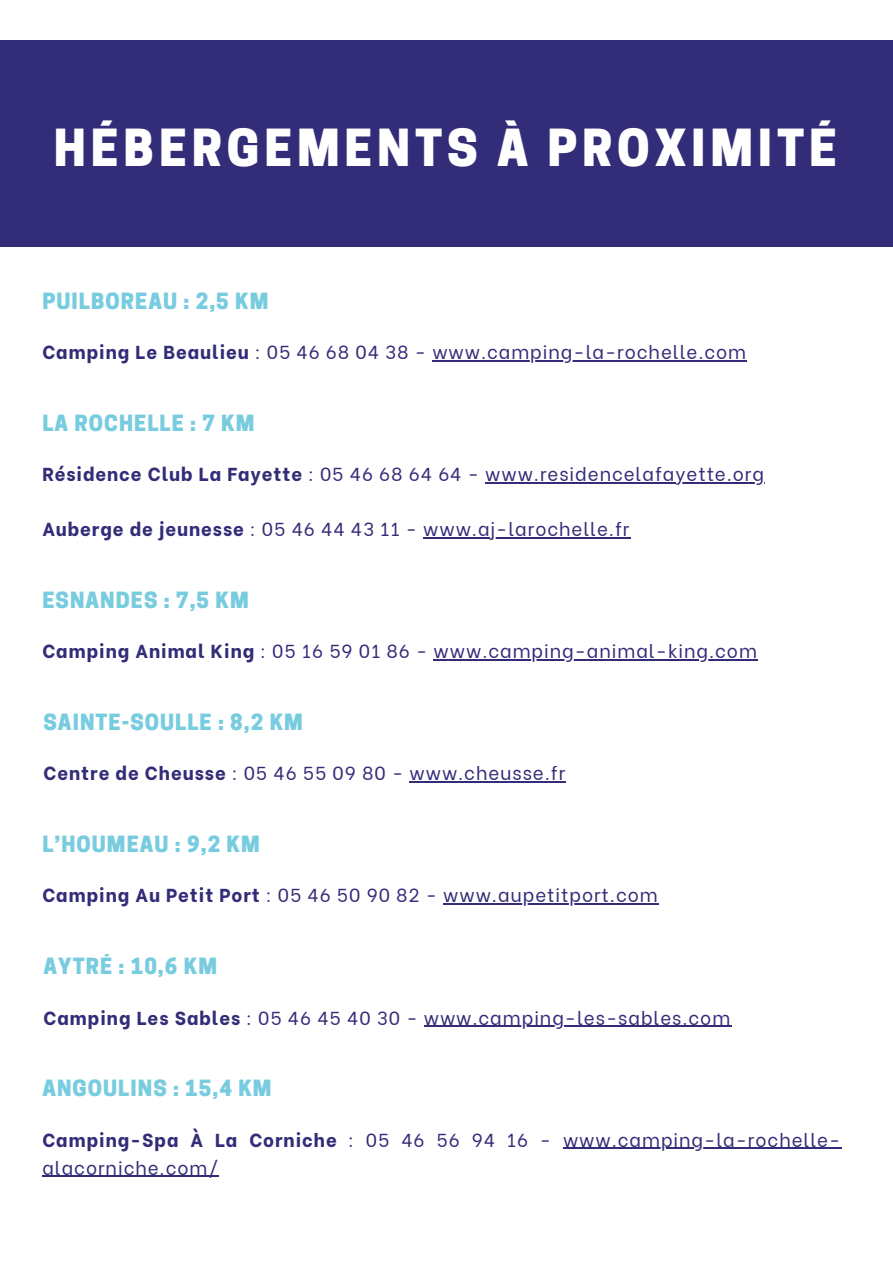
<style>
.page{position:relative;width:893px;height:1264px;background:#fff}
.page>*{position:absolute;margin:0;border:0;box-sizing:border-box;transform-origin:0 0}
.t1{font:800 48px "Cooper Hewitt";letter-spacing:.1em;color:#fff}
.t2{font:800 21px "Cooper Hewitt";letter-spacing:.05em;color:#78ccdf}
.t3{font:18.75px/28px "Be Vietnam";letter-spacing:.05em;color:#332c78}
.s1{font-weight:800}
</style>
<div class="page">
<div style="left:0;top:41px;width:892px;height:206px;background:#332c78"></div>
<hr style="left:432px;top:360px;width:315px;height:1px;background:#332c78">
<hr style="left:485px;top:482px;width:280px;height:1px;background:#332c78">
<hr style="left:423px;top:537px;width:207px;height:1px;background:#332c78">
<hr style="left:433px;top:659px;width:324px;height:1px;background:#332c78">
<hr style="left:443px;top:903px;width:215px;height:1px;background:#332c78">
<hr style="left:424px;top:1025px;width:307px;height:1px;background:#332c78">
<hr style="left:563px;top:1147px;width:278px;height:1px;background:#332c78">
<hr style="left:42px;top:1175px;width:177px;height:1px;background:#332c78">
<hr style="left:409px;top:781px;width:157px;height:1px;background:#332c78">
<p class="t1" style="left:54px;top:130px;width:784px">HÉBERGEMENTS À PROXIMITÉ</p>
<p class="t2" style="left:42px;top:294px;width:227px">PUILBOREAU : 2,5 KM</p>
<p class="t3" style="left:42px;top:336px;width:705px"><span class="s1">Camping Le Beaulieu</span> : 05 46 68 04 38 - www.camping-la-rochelle.com</p>
<p class="t2" style="left:42px;top:415px;width:214px">LA ROCHELLE : 7 KM</p>
<p class="t3" style="left:42px;top:458px;width:723px"><span class="s1">Résidence Club La Fayette</span> : 05 46 68 64 64 - www.residencelafayette.org</p>
<p class="t3" style="left:42px;top:513px;width:588px"><span class="s1">Auberge de jeunesse</span> : 05 46 44 43 11 - www.aj-larochelle.fr</p>
<p class="t2" style="left:42px;top:592px;width:208px">ESNANDES : 7,5 KM</p>
<p class="t3" style="left:42px;top:635px;width:716px"><span class="s1">Camping Animal King</span> : 05 16 59 01 86 - www.camping-animal-king.com</p>
<p class="t2" style="left:43px;top:714px;width:261px">SAINTE-SOULLE : 8,2 KM</p>
<p class="t3" style="left:43px;top:757px;width:523px"><span class="s1">Centre de Cheusse</span> : 05 46 55 09 80 - www.cheusse.fr</p>
<p class="t2" style="left:42px;top:836px;width:219px">L’HOUMEAU : 9,2 KM</p>
<p class="t3" style="left:42px;top:879px;width:617px"><span class="s1">Camping Au Petit Port</span> : 05 46 50 90 82 - www.aupetitport.com</p>
<p class="t2" style="left:43px;top:958px;width:175px">AYTRÉ : 10,6 KM</p>
<p class="t3" style="left:43px;top:1001px;width:688px"><span class="s1">Camping Les Sables</span> : 05 46 45 40 30 - www.camping-les-sables.com</p>
<p class="t2" style="left:42px;top:1080px;width:231px">ANGOULINS : 15,4 KM</p>
<p class="t3" style="left:42px;top:1123px;width:799px"><span class="s1">Camping-Spa À La Corniche</span> : 05 46 56 94 16 - www.camping-la-rochelle&shy;alacorniche.com/</p>
</div>
